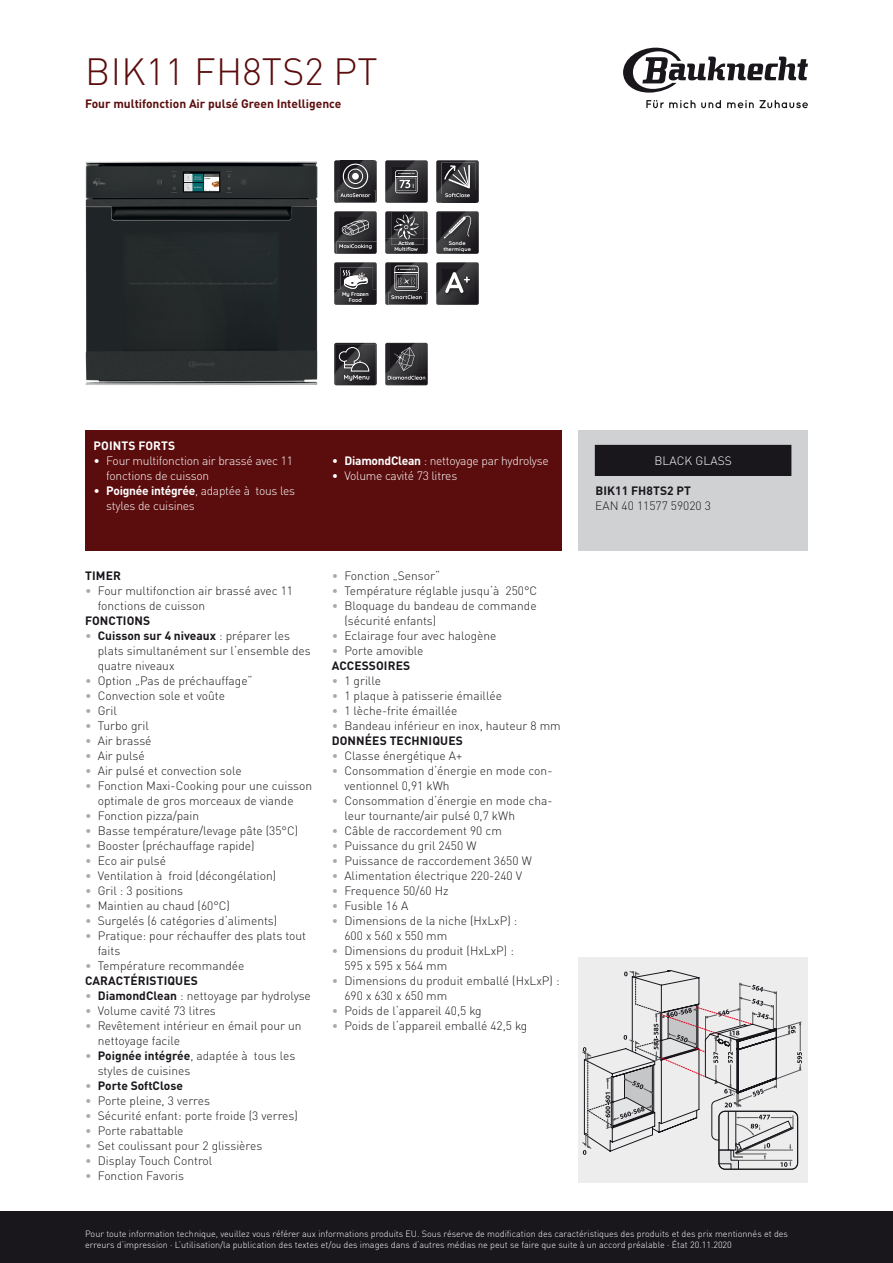
<style>
.page{position:relative;width:893px;height:1263px;background:#fff}
.page>*{position:absolute;margin:0;border:0;box-sizing:border-box;transform-origin:0 0}
.t1{font:300 37.5px "DIN Pro";letter-spacing:.005em;color:#5b0c0c}
.t2{font:300 12px/15px "DIN Pro";color:#1a171c}
.t3{font:300 12px/15px "DIN Pro";letter-spacing:-.02em;color:#fff}
.t4{font:700 12px "DIN Pro";color:#5b0c0c}
.t5{font:700 12px "DIN Pro";letter-spacing:.005em;color:#1a171c}
.t6{font:700 12px "DIN Pro";letter-spacing:.01em;color:#fff}
.t7{font:300 12px "DIN Pro";letter-spacing:.01em;color:#fff}
.t8{font:300 9px/11.2px "DIN Pro";color:#fff}
.t9{font:700 5.4px/5.4px "Quicksand";letter-spacing:-.01em;color:#fff;text-align:center}
.t10{font:700 5.25px/6.3px "Quicksand Pro";color:#fff;text-align:center}
.s1{font-weight:700}
.s2{color:#a7a9ab}
.s3{font-weight:300;color:#a7a9ab}
</style>
<div class="page">
<svg style="left:623px;top:48px;width:185px;height:45px"></svg>
<svg style="left:646px;top:100px;width:75px;height:8px"></svg>
<svg style="left:727px;top:100px;width:81px;height:8px"></svg>
<div style="left:0;top:1212px;width:893px;height:51px;background:#1a171c"></div>
<img style="left:85px;top:161px;width:232px;height:224px">
<svg style="left:334px;top:160px;width:43px;height:43px;background:#49474a"></svg>
<svg style="left:334px;top:211px;width:43px;height:43px;background:#434245"></svg>
<svg style="left:334px;top:262px;width:43px;height:27px"></svg>
<img style="left:334px;top:289px;width:43px;height:16px">
<svg style="left:385px;top:160px;width:43px;height:43px;background:#434245"></svg>
<img style="left:385px;top:252px;width:43px;height:2px">
<svg style="left:385px;top:211px;width:43px;height:41px;background:#403f42"></svg>
<svg style="left:385px;top:262px;width:43px;height:43px;background:#4a484b"></svg>
<svg style="left:436px;top:160px;width:43px;height:43px;background:#49484b"></svg>
<svg style="left:436px;top:211px;width:43px;height:43px;background:#3b393c"></svg>
<svg style="left:436px;top:262px;width:43px;height:43px;background:#444346"></svg>
<svg style="left:334px;top:343px;width:43px;height:42px;background:#434245"></svg>
<svg style="left:385px;top:343px;width:43px;height:42px;background:#3e3c3f"></svg>
<div style="left:85px;top:430px;width:476px;height:120px;background:#5b0c0c"></div>
<div style="left:578px;top:430px;width:230px;height:120px;background:#d0d1d2"></div>
<div style="left:595px;top:445px;width:196px;height:30px;background:#1a171c"></div>
<div style="left:578px;top:958px;width:230px;height:225px;background:#ededee"></div>
<svg style="left:583px;top:970px;width:219px;height:199px"></svg>
<h1 class="t1" style="left:85px;top:43px;width:294px">BIK11 FH8TS2 PT</h1>
<p class="t4" style="left:85px;top:93px;width:258px">Four multifonction Air pulsé Green Intelligence</p>
<p class="t9" style="left:342px;top:291px;width:28px">My Frozen<br>Food</p>
<p class="t9" style="left:394px;top:240px;width:25px">Active<br>Multiflow</p>
<p class="t10" style="left:443px;top:240px;width:29px">Sonde thermique</p>
<p class="t6" style="left:94px;top:436px;width:83px">POINTS FORTS</p>
<p class="t3" style="left:106px;top:452px;width:188px;text-indent:-13px">• Four multifonction air brassé avec 11 fonctions de cuisson</p>
<p class="t3" style="left:106px;top:482px;width:190px;text-indent:-13px">• <span class="s1">Poignée intégrée</span>, adaptée à tous les styles de cuisines</p>
<p class="t3" style="left:332px;top:452px;width:218px">• <span class="s1">DiamondClean</span> : nettoyage par hydrolyse</p>
<p class="t3" style="left:332px;top:467px;width:127px">• Volume cavité 73 litres</p>
<p class="t5" style="left:85px;top:566px;width:37px">TIMER</p>
<p class="t2" style="left:98px;top:582px;width:197px;text-indent:-13px"><span class="s2">•</span> Four multifonction air brassé avec 11 fonctions de cuisson</p>
<p class="t5" style="left:85px;top:611px;width:67px">FONCTIONS</p>
<p class="t2" style="left:98px;top:627px;width:214px;text-indent:-13px"><span class="s2">•</span> <span class="s1">Cuisson sur 4 niveaux</span> : préparer les plats simultanément sur l‘ensemble des quatre niveaux</p>
<p class="t2" style="left:85px;top:672px;width:169px"><span class="s2">•</span> Option „Pas de préchauffage“</p>
<p class="t2" style="left:85px;top:687px;width:141px"><span class="s2">•</span> Convection sole et voûte</p>
<p class="t2" style="left:85px;top:702px;width:33px"><span class="s2">•</span> Gril</p>
<p class="t2" style="left:85px;top:717px;width:65px"><span class="s2">•</span> Turbo gril</p>
<p class="t2" style="left:85px;top:732px;width:68px"><span class="s2">•</span> Air brassé</p>
<p class="t2" style="left:85px;top:747px;width:61px"><span class="s2">•</span> Air pulsé</p>
<p class="t2" style="left:85px;top:762px;width:158px"><span class="s2">•</span> Air pulsé et convection sole</p>
<p class="t2" style="left:85px;top:777px;width:229px;text-align:center"><span class="s2">•</span> Fonction Maxi-Cooking pour une cuisson optimale de gros morceaux de viande</p>
<p class="t2" style="left:85px;top:807px;width:116px"><span class="s2">•</span> Fonction pizza/pain</p>
<p class="t2" style="left:85px;top:822px;width:215px"><span class="s2">•</span> Basse température/levage pâte (35°C)</p>
<p class="t2" style="left:85px;top:837px;width:171px"><span class="s2">•</span> Booster (préchauffage rapide)</p>
<p class="t2" style="left:85px;top:852px;width:83px"><span class="s2">•</span> Eco air pulsé</p>
<p class="t2" style="left:85px;top:867px;width:193px"><span class="s2">•</span> Ventilation à froid (décongélation)</p>
<p class="t2" style="left:85px;top:882px;width:100px"><span class="s2">•</span> Gril : 3 positions</p>
<p class="t2" style="left:85px;top:897px;width:146px"><span class="s2">•</span> Maintien au chaud (60°C)</p>
<p class="t2" style="left:85px;top:912px;width:194px"><span class="s2">•</span> Surgelés (6 catégories d‘aliments)</p>
<p class="t2" style="left:98px;top:927px;width:210px;text-indent:-13px"><span class="s2">•</span> Pratique: pour réchauffer des plats tout faits</p>
<p class="t2" style="left:85px;top:957px;width:161px"><span class="s2">•</span> Température recommandée<br><span class="s1">CARACTÉRISTIQUES</span></p>
<p class="t2" style="left:85px;top:987px;width:227px"><span class="s2">•</span> <span class="s1">DiamondClean</span> : nettoyage par hydrolyse</p>
<p class="t2" style="left:85px;top:1002px;width:132px"><span class="s2">•</span> Volume cavité 73 litres</p>
<p class="t2" style="left:98px;top:1017px;width:205px;text-indent:-13px"><span class="s2">•</span> Revêtement intérieur en émail pour un nettoyage facile</p>
<p class="t2" style="left:98px;top:1047px;width:199px;text-indent:-13px"><span class="s2">•</span> <span class="s1">Poignée intégrée</span>, adaptée à tous les styles de cuisines</p>
<p class="t5" style="left:85px;top:1076px;width:99px"><span class="s3">•</span> Porte SoftClose</p>
<p class="t2" style="left:85px;top:1092px;width:126px"><span class="s2">•</span> Porte pleine, 3 verres</p>
<p class="t2" style="left:85px;top:1107px;width:214px"><span class="s2">•</span> Sécurité enfant: porte froide (3 verres)</p>
<p class="t2" style="left:85px;top:1122px;width:100px"><span class="s2">•</span> Porte rabattable</p>
<p class="t2" style="left:85px;top:1137px;width:179px"><span class="s2">•</span> Set coulissant pour 2 glissières</p>
<p class="t2" style="left:85px;top:1152px;width:129px"><span class="s2">•</span> Display Touch Control</p>
<p class="t2" style="left:85px;top:1167px;width:101px"><span class="s2">•</span> Fonction Favoris</p>
<p class="t2" style="left:332px;top:567px;width:110px"><span class="s2">•</span> Fonction „Sensor“</p>
<p class="t2" style="left:332px;top:582px;width:207px"><span class="s2">•</span> Température réglable jusqu‘à 250°C</p>
<p class="t2" style="left:344px;top:597px;width:194px;text-indent:-13px"><span class="s2">•</span> Bloquage du bandeau de commande (sécurité enfants)</p>
<p class="t2" style="left:332px;top:627px;width:166px"><span class="s2">•</span> Eclairage four avec halogène</p>
<p class="t2" style="left:332px;top:642px;width:93px"><span class="s2">•</span> Porte amovible<br><span class="s1">ACCESSOIRES</span></p>
<p class="t2" style="left:332px;top:672px;width:51px"><span class="s2">•</span> 1 grille</p>
<p class="t2" style="left:332px;top:687px;width:172px"><span class="s2">•</span> 1 plaque à patisserie émaillée</p>
<p class="t2" style="left:332px;top:702px;width:127px"><span class="s2">•</span> 1 lèche-frite émaillée</p>
<p class="t2" style="left:332px;top:717px;width:231px"><span class="s2">•</span> Bandeau inférieur en inox, hauteur 8 mm<br><span class="s1">DONNÉES TECHNIQUES</span></p>
<p class="t2" style="left:332px;top:747px;width:132px"><span class="s2">•</span> Classe énergétique A+</p>
<p class="t2" style="left:344px;top:762px;width:210px;text-indent:-13px"><span class="s2">•</span> Consommation d‘énergie en mode con&shy;ventionnel 0,91 kWh</p>
<p class="t2" style="left:344px;top:792px;width:210px;text-indent:-13px"><span class="s2">•</span> Consommation d‘énergie en mode cha&shy;leur tournante/air pulsé 0,7 kWh</p>
<p class="t2" style="left:332px;top:822px;width:172px"><span class="s2">•</span> Câble de raccordement 90 cm</p>
<p class="t2" style="left:332px;top:837px;width:146px"><span class="s2">•</span> Puissance du gril 2450 W</p>
<p class="t2" style="left:332px;top:852px;width:202px"><span class="s2">•</span> Puissance de raccordement 3650 W</p>
<p class="t2" style="left:332px;top:867px;width:192px"><span class="s2">•</span> Alimentation électrique 220-240 V</p>
<p class="t2" style="left:332px;top:882px;width:118px"><span class="s2">•</span> Frequence 50/60 Hz</p>
<p class="t2" style="left:332px;top:897px;width:78px"><span class="s2">•</span> Fusible 16 A</p>
<p class="t2" style="left:344px;top:912px;width:174px;text-indent:-13px"><span class="s2">•</span> Dimensions de la niche (HxLxP) :<br>600 x 560 x 550 mm</p>
<p class="t2" style="left:344px;top:942px;width:171px;text-indent:-13px"><span class="s2">•</span> Dimensions du produit (HxLxP) :<br>595 x 595 x 564 mm</p>
<p class="t2" style="left:344px;top:972px;width:217px;text-indent:-13px"><span class="s2">•</span> Dimensions du produit emballé (HxLxP) :<br>690 x 630 x 650 mm</p>
<p class="t2" style="left:332px;top:1002px;width:152px"><span class="s2">•</span> Poids de l‘appareil 40,5 kg</p>
<p class="t2" style="left:332px;top:1017px;width:197px"><span class="s2">•</span> Poids de l‘appareil emballé 42,5 kg</p>
<p class="t7" style="left:654px;top:451px;width:79px">BLACK GLASS</p>
<p class="t5" style="left:595px;top:481px;width:97px">BIK11 FH8TS2 PT</p>
<p class="t2" style="left:595px;top:497px;width:117px">EAN 40 11577 59020 3</p>
<p class="t8" style="left:85px;top:1227px;width:704px">Pour toute information technique, veuillez vous référer aux informations produits EU. Sous réserve de modification des caractéristiques des produits et des prix mentionnés et des erreurs d‘impression · L‘utilisation/la publication des textes et/ou des images dans d‘autres médias ne peut se faire que suite à un accord préalable · État 20.11.2020</p>
</div>
